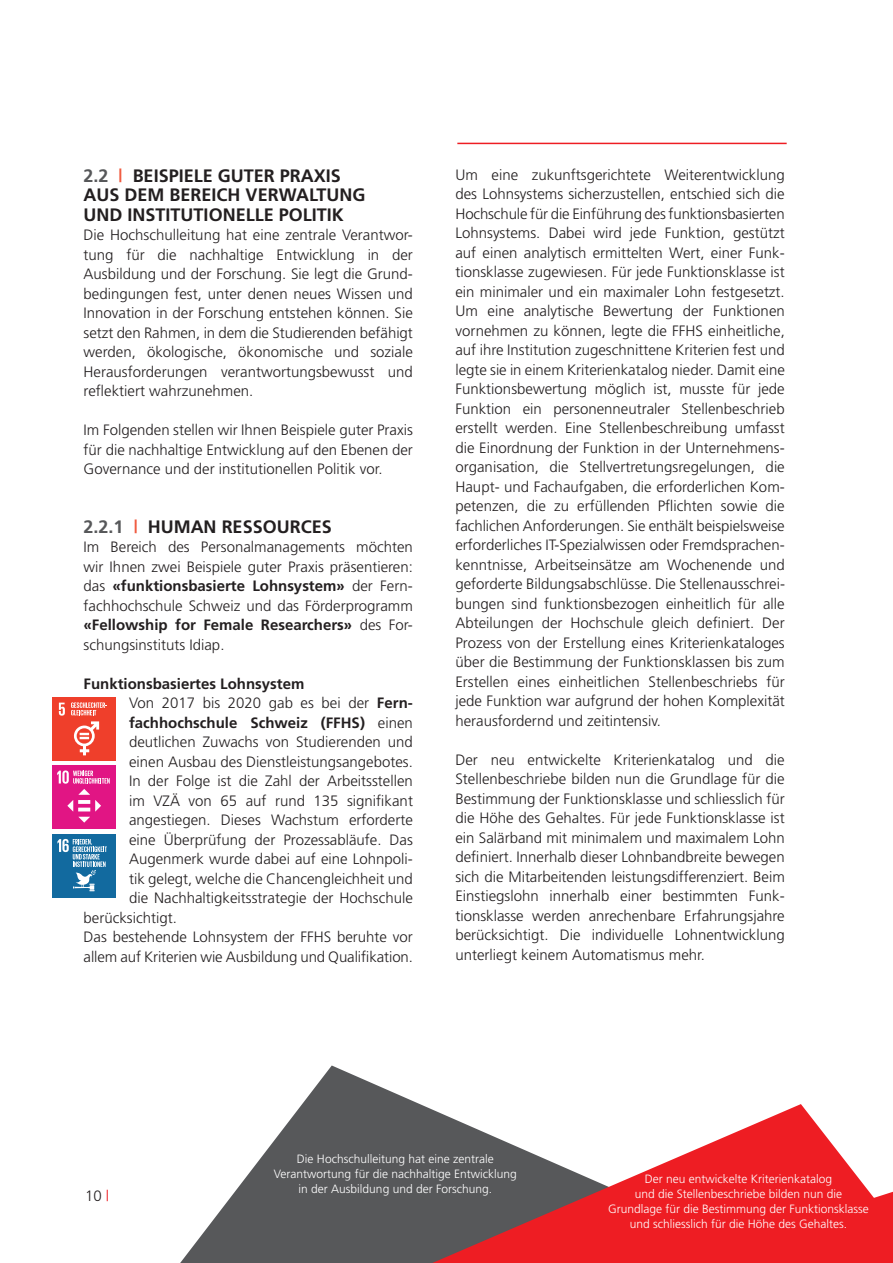
<style>
.page{position:relative;width:893px;height:1263px;background:#fff}
.page>*{position:absolute;margin:0;border:0;box-sizing:border-box;transform-origin:0 0}
.t1{font:700 18px/19.5px "Frutiger";color:#231f20}
.t2{font:300 15px/19.5px "Frutiger";color:#231f20;text-align:justify}
.t3{font:700 15px "Frutiger";color:#231f20}
.t4{font:300 12px/15px "Frutiger";color:#fff;text-align:center}
.s1{color:#57585a}
.s2{color:#f0593e}
.s3{font-weight:700}
.s4{font-weight:300}
.s5{color:#ee1d23}
</style>
<div class="page">
<svg style="left:180px;top:1065px;width:252px;height:198px;fill:#57585a"></svg>
<svg style="left:432px;top:1104px;width:461px;height:159px;fill:#ee1d23"></svg>
<hr style="left:457px;top:143px;width:330px;height:1px;background:#ee1d23">
<div style="left:53px;top:697px;width:63px;height:64px;background:#ef3f2b"></div>
<svg style="left:59px;top:703px;width:6px;height:13px"></svg>
<svg style="left:74px;top:721px;width:25px;height:34px"></svg>
<svg style="left:71px;top:702px;width:36px;height:13px"></svg>
<div style="left:53px;top:765px;width:63px;height:64px;background:#e11584"></div>
<svg style="left:78px;top:817px;width:12px;height:5px"></svg>
<svg style="left:57px;top:770px;width:53px;height:41px"></svg>
<div style="left:53px;top:834px;width:63px;height:63px;background:#126a9f"></div>
<svg style="left:57px;top:839px;width:50px;height:52px"></svg>
<p class="t1" style="left:84px;top:166px;width:283px"><span class="s1">2.2</span> <span class="s2">|</span> BEISPIELE GUTER PRAXIS<br>AUS DEM BEREICH VERWALTUNG<br>UND INSTITUTIONELLE POLITIK</p>
<p class="t2" style="left:84px;top:225px;width:331px">Die Hochschulleitung hat eine zentrale Verantwor&shy;tung für die nachhaltige Entwicklung in der Ausbildung und der Forschung. Sie legt die Grund&shy;bedingungen fest, unter denen neues Wissen und Innovation in der Forschung entstehen können. Sie setzt den Rahmen, in dem die Studierenden befähigt werden, ökologische, ökonomische und soziale Herausforderungen verantwortungsbewusst und reflektiert wahrzunehmen.</p>
<p class="t2" style="left:84px;top:420px;width:331px">Im Folgenden stellen wir Ihnen Beispiele guter Praxis für die nachhaltige Entwicklung auf den Ebenen der Governance und der institutionellen Politik vor.</p>
<p class="t1" style="left:84px;top:517px;width:250px"><span class="s1">2.2.1</span> <span class="s2">|</span> HUMAN RESSOURCES</p>
<p class="t2" style="left:84px;top:537px;width:331px">Im Bereich des Personalmanagements möchten wir Ihnen zwei Beispiele guter Praxis präsentieren: das <span class="s3">«funktionsbasierte Lohnsystem»</span> der Fern&shy;fachhochschule Schweiz und das Förderprogramm <span class="s3">«Fellowship for Female Researchers»</span> des For&shy;schungsinstituts Idiap.</p>
<p class="t3" style="left:84px;top:675px;width:222px">Funktionsbasiertes Lohnsystem</p>
<p class="t2" style="left:129px;top:693px;width:285px">Von 2017 bis 2020 gab es bei der <span class="s3">Fern-</span></p>
<p class="t3" style="left:129px;top:714px;width:285px">fachhochschule Schweiz (FFHS) <span class="s4">einen</span></p>
<p class="t2" style="left:129px;top:732px;width:285px">deutlichen Zuwachs von Studierenden und</p>
<p class="t2" style="left:129px;top:752px;width:285px">einen Ausbau des Dienstleistungsangebotes.</p>
<p class="t2" style="left:129px;top:771px;width:285px">In der Folge ist die Zahl der Arbeitsstellen</p>
<p class="t2" style="left:129px;top:791px;width:285px">im VZÄ von 65 auf rund 135 signifikant</p>
<p class="t2" style="left:129px;top:810px;width:285px">angestiegen. Dieses Wachstum erforderte</p>
<p class="t2" style="left:129px;top:830px;width:285px">eine Überprüfung der Prozessabläufe. Das</p>
<p class="t2" style="left:129px;top:849px;width:285px">Augenmerk wurde dabei auf eine Lohnpoli-</p>
<p class="t2" style="left:129px;top:869px;width:285px">tik gelegt, welche die Chancengleichheit und</p>
<p class="t2" style="left:129px;top:888px;width:285px">die Nachhaltigkeitsstrategie der Hochschule</p>
<p class="t2" style="left:84px;top:908px;width:95px">berücksichtigt.</p>
<p class="t2" style="left:84px;top:927px;width:331px">Das bestehende Lohnsystem der FFHS beruhte vor</p>
<p class="t2" style="left:84px;top:947px;width:331px">allem auf Kriterien wie Ausbildung und Qualifikation.</p>
<p class="t2" style="left:455px;top:165px;width:331px">Um eine zukunftsgerichtete Weiterentwicklung des Lohnsystems sicherzustellen, entschied sich die Hochschule für die Einführung des funktionsbasierten Lohnsystems. Dabei wird jede Funktion, gestützt auf einen analytisch ermittelten Wert, einer Funk&shy;tionsklasse zugewiesen. Für jede Funktionsklasse ist ein minimaler und ein maximaler Lohn festgesetzt.<br>Um eine analytische Bewertung der Funktionen vornehmen zu können, legte die FFHS einheitliche, auf ihre Institution zugeschnittene Kriterien fest und legte sie in einem Kriterienkatalog nieder. Damit eine Funktionsbewertung möglich ist, musste für jede Funktion ein personenneutraler Stellenbeschrieb erstellt werden. Eine Stellenbeschreibung umfasst die Einordnung der Funktion in der Unternehmens&shy;organisation, die Stellvertretungsregelungen, die Haupt- und Fachaufgaben, die erforderlichen Kom&shy;petenzen, die zu erfüllenden Pflichten sowie die fachlichen Anforderungen. Sie enthält beispielsweise erforderliches IT-Spezialwissen oder Fremdsprachen&shy;kenntnisse, Arbeitseinsätze am Wochenende und geforderte Bildungsabschlüsse. Die Stellenausschrei&shy;bungen sind funktionsbezogen einheitlich für alle Abteilungen der Hochschule gleich definiert. Der Prozess von der Erstellung eines Kriterienkataloges über die Bestimmung der Funktionsklassen bis zum Erstellen eines einheitlichen Stellenbeschriebs für jede Funktion war aufgrund der hohen Komplexität herausfordernd und zeitintensiv.</p>
<p class="t2" style="left:455px;top:750px;width:331px">Der neu entwickelte Kriterienkatalog und die Stellenbeschriebe bilden nun die Grundlage für die Bestimmung der Funktionsklasse und schliesslich für die Höhe des Gehaltes. Für jede Funktionsklasse ist ein Salärband mit minimalem und maximalem Lohn definiert. Innerhalb dieser Lohnbandbreite bewegen sich die Mitarbeitenden leistungsdifferenziert. Beim Einstiegslohn innerhalb einer bestimmten Funk&shy;tionsklasse werden anrechenbare Erfahrungsjahre berücksichtigt. Die individuelle Lohnentwicklung unterliegt keinem Automatismus mehr.</p>
<p class="t2" style="left:85px;top:1186px;width:26px">10 <span class="s5">|</span></p>
<p class="t4" style="left:274px;top:1151px;width:244px">Die Hochschulleitung hat eine zentrale<br>Verantwortung für die nachhaltige Entwicklung in der Ausbildung und der Forschung.</p>
<p class="t4" style="left:608px;top:1171px;width:262px">Der neu entwickelte Kriterienkatalog<br>und die Stellenbeschriebe bilden nun die Grundlage für die Bestimmung der Funktionsklasse und schliesslich für die Höhe des Gehaltes.</p>
</div>
